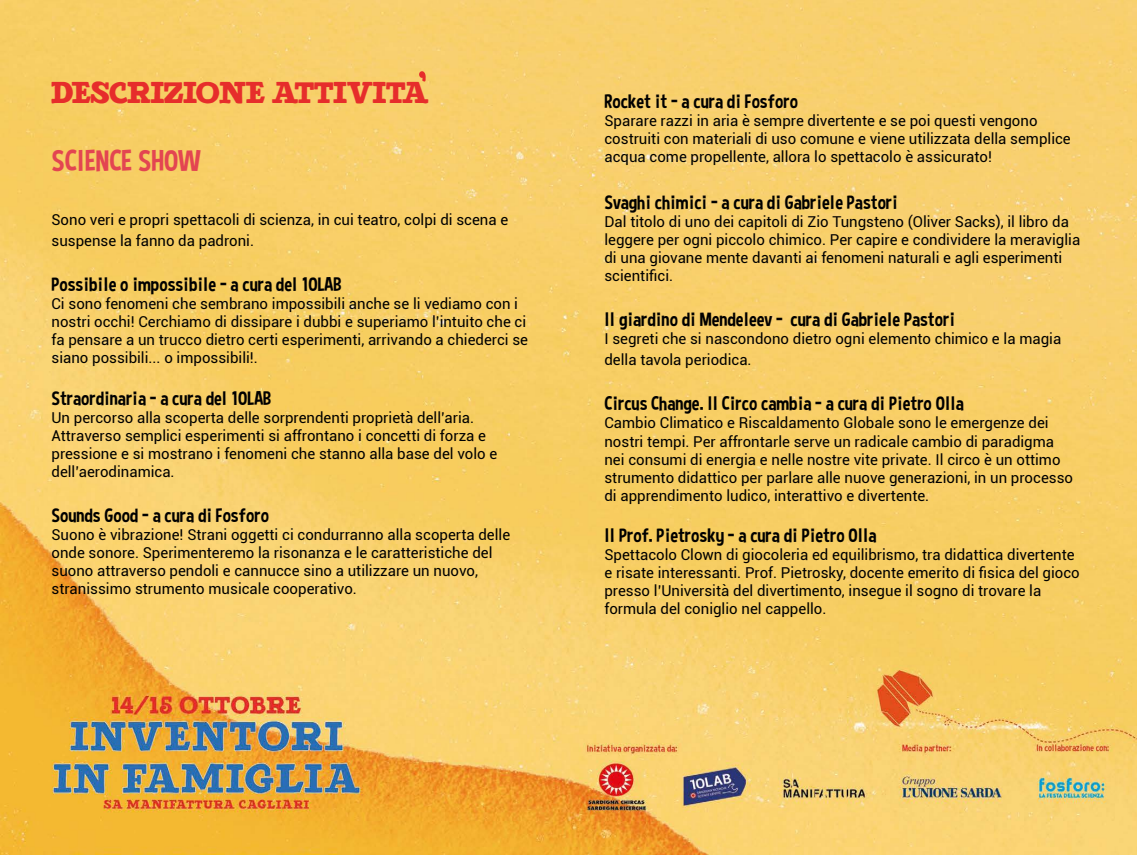
<style>
.page{position:relative;width:1137px;height:855px;background:#fff}
.page>*{position:absolute;margin:0;border:0;box-sizing:border-box;transform-origin:0 0}
.t1{font:30px "Detroit DEMO";color:#e62d2b}
.t2{font:30px "Curse Casual";color:#e34551}
.t3{font:19.5px "Curse Casual";color:#000}
.t4{font:15px/18px "Roboto";color:#000}
</style>
<div class="page">
<img style="left:0;top:0;width:1137px;height:855px">
<svg style="left:419px;top:71px;width:7px;height:11px"></svg>
<h1 class="t1" style="left:51px;top:80px;width:379px">DESCRIZIONE ATTIVITA</h1>
<h1 class="t2" style="left:51px;top:143px;width:151px">SCIENCE SHOW</h1>
<p class="t4" style="left:51px;top:208px;width:458px;line-height:21.6px">Sono veri e propri spettacoli di scienza, in cui teatro, colpi di scena e suspense la fanno da padroni.</p>
<h2 class="t3" style="left:51px;top:273px;width:291px">Possibile o impossibile - a cura del 10LAB</h2>
<p class="t4" style="left:51px;top:294px;width:478px">Ci sono fenomeni che sembrano impossibili anche se li vediamo con i nostri occhi! Cerchiamo di dissipare i dubbi e superiamo l’intuito che ci fa pensare a un trucco dietro certi esperimenti, arrivando a chiederci se siano possibili... o impossibili!.</p>
<h2 class="t3" style="left:51px;top:387px;width:221px">Straordinaria - a cura del 10LAB</h2>
<p class="t4" style="left:51px;top:408px;width:447px">Un percorso alla scoperta delle sorprendenti proprietà dell’aria.<br>Attraverso semplici esperimenti si affrontano i concetti di forza e pressione e si mostrano i fenomeni che stanno alla base del volo e dell’aerodinamica.</p>
<h2 class="t3" style="left:51px;top:504px;width:219px">Sounds Good - a cura di Fosforo</h2>
<p class="t4" style="left:51px;top:525px;width:460px">Suono è vibrazione! Strani oggetti ci condurranno alla scoperta delle onde sonore. Sperimenteremo la risonanza e le caratteristiche del suono attraverso pendoli e cannucce sino a utilizzare un nuovo, stranissimo strumento musicale cooperativo.</p>
<h2 class="t3" style="left:604px;top:90px;width:195px">Rocket it - a cura di Fosforo</h2>
<p class="t4" style="left:604px;top:111px;width:468px">Sparare razzi in aria è sempre divertente e se poi questi vengono costruiti con materiali di uso comune e viene utilizzata della semplice acqua come propellente, allora lo spettacolo è assicurato!</p>
<h2 class="t3" style="left:604px;top:191px;width:295px">Svaghi chimici - a cura di Gabriele Pastori</h2>
<p class="t4" style="left:604px;top:212px;width:477px">Dal titolo di uno dei capitoli di Zio Tungsteno (Oliver Sacks), il libro da leggere per ogni piccolo chimico. Per capire e condividere la meraviglia di una giovane mente davanti ai fenomeni naturali e agli esperimenti scientifici.</p>
<h2 class="t3" style="left:604px;top:308px;width:352px">Il giardino di Mendeleev - cura di Gabriele Pastori</h2>
<p class="t4" style="left:604px;top:327px;width:458px;line-height:21.6px">I segreti che si nascondono dietro ogni elemento chimico e la magia della tavola periodica.</p>
<h2 class="t3" style="left:604px;top:392px;width:361px">Circus Change. Il Circo cambia - a cura di Pietro Olla</h2>
<p class="t4" style="left:604px;top:414px;width:470px">Cambio Climatico e Riscaldamento Globale sono le emergenze dei nostri tempi. Per affrontarle serve un radicale cambio di paradigma nei consumi di energia e nelle nostre vite private. Il circo è un ottimo strumento didattico per parlare alle nuove generazioni, in un processo di apprendimento ludico, interattivo e divertente.</p>
<h2 class="t3" style="left:604px;top:524px;width:274px">Il Prof. Pietrosky - a cura di Pietro Olla</h2>
<p class="t4" style="left:604px;top:545px;width:477px">Spettacolo Clown di giocoleria ed equilibrismo, tra didattica divertente e risate interessanti. Prof. Pietrosky, docente emerito di fisica del gioco presso l’Università del divertimento, insegue il sogno di trovare la formula del coniglio nel cappello.</p>
</div>
